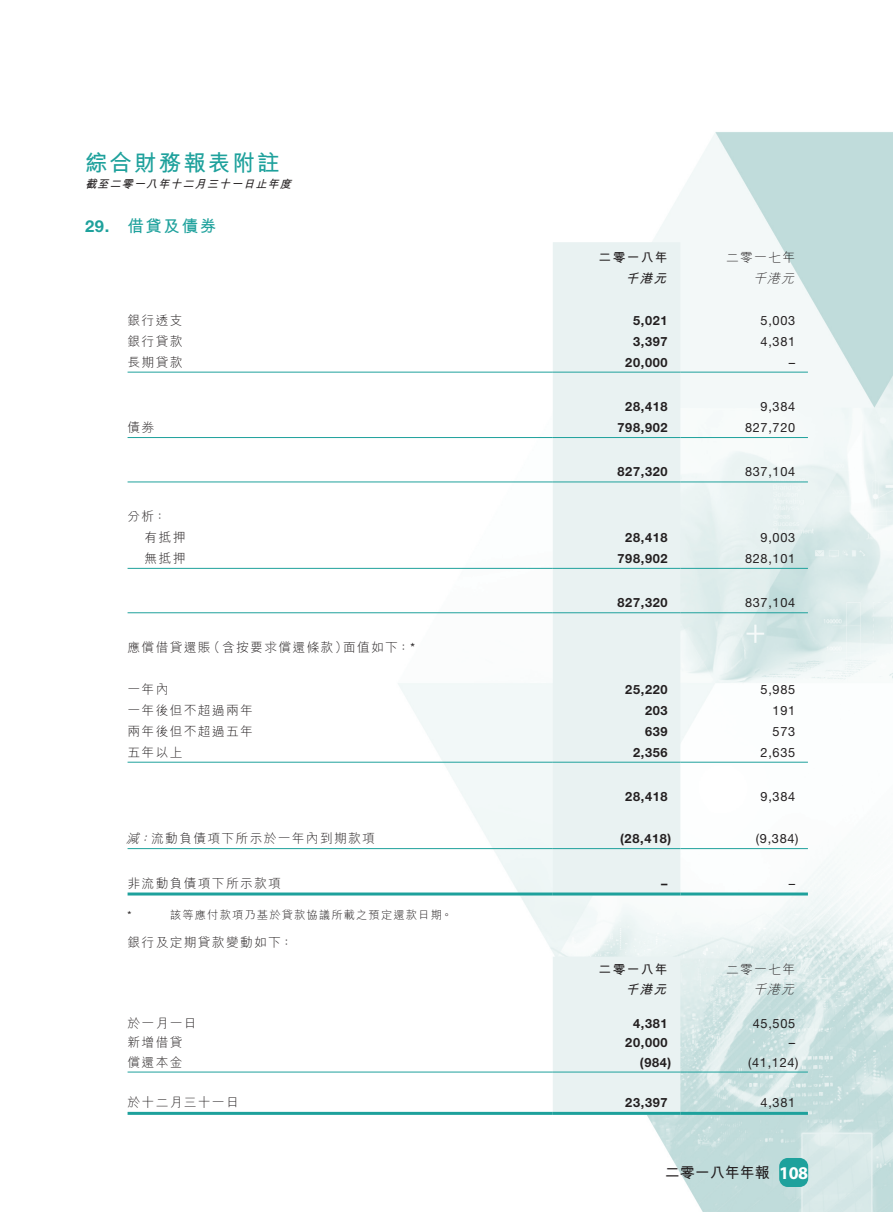
<style>
.page{position:relative;width:893px;height:1212px;background:#fff}
.page>*{position:absolute;margin:0;border:0;box-sizing:border-box;transform-origin:0 0}
.t1{font:700 22.5px "M Hei HK";letter-spacing:.09em;color:#1ea19c}
.t2{font:700 18px "Myriad Pro";color:#fff}
.t3{font:700 16.5px "M Hei HK";letter-spacing:.095em;color:#1ea19c}
.t4{font:700 16.5px "Helvetica Neue LT Std";color:#1ea19c}
.t5{font:700 15px "M Hei HK";color:#231f20}
.t6{font:300 12.75px "M Hei HK";letter-spacing:.105em;color:#231f20}
.t7{font:700 12.75px "Helvetica Neue LT Std";letter-spacing:.055em;color:#231f20}
.t8{font:12.75px "Helvetica Neue LT Std";letter-spacing:.055em;color:#231f20}
.t9{font:700 12.75px "M Hei HK";letter-spacing:.105em;color:#231f20}
.t10{font:italic 300 12.75px "M Hei HK";color:#231f20}
.t11{font:italic 700 12.75px "M Hei HK";color:#231f20}
.t12{font:300 11.25px "M Hei HK";letter-spacing:.105em;color:#231f20}
.t13{font:italic 700 11.25px "M Hei HK";color:#231f20}
.t14{font:11.25px "Helvetica Neue LT Std";color:#231f20}
.s1{font-family:"Helvetica Neue LT Std";font-weight:400}
</style>
<div class="page">
<img style="left:127px;top:132px;width:766px;height:1080px">
<div style="left:779px;top:1158px;width:29px;height:29px;background:#1ea19c;border-radius:9px"></div>
<div style="left:553px;top:242px;width:127px;height:650px;background:#e9f2f2"></div>
<hr style="left:128px;top:372px;width:425px;height:1px;background:#1ea19c">
<hr style="left:553px;top:372px;width:127px;height:1px;background:#1ea19c">
<hr style="left:680px;top:372px;width:128px;height:1px;background:#1ea19c">
<hr style="left:128px;top:437px;width:425px;height:1px;background:#1ea19c">
<hr style="left:553px;top:437px;width:127px;height:1px;background:#1ea19c">
<hr style="left:680px;top:437px;width:128px;height:1px;background:#1ea19c">
<hr style="left:128px;top:482px;width:425px;height:1px;background:#1ea19c">
<hr style="left:553px;top:482px;width:127px;height:1px;background:#1ea19c">
<hr style="left:680px;top:482px;width:128px;height:1px;background:#1ea19c">
<hr style="left:128px;top:568px;width:425px;height:1px;background:#1ea19c">
<hr style="left:553px;top:568px;width:127px;height:1px;background:#1ea19c">
<hr style="left:680px;top:568px;width:128px;height:1px;background:#1ea19c">
<hr style="left:128px;top:612px;width:425px;height:1px;background:#1ea19c">
<hr style="left:553px;top:612px;width:127px;height:1px;background:#1ea19c">
<hr style="left:680px;top:612px;width:128px;height:1px;background:#1ea19c">
<hr style="left:128px;top:762px;width:425px;height:1px;background:#1ea19c">
<hr style="left:553px;top:762px;width:127px;height:1px;background:#1ea19c">
<hr style="left:680px;top:762px;width:128px;height:1px;background:#1ea19c">
<hr style="left:128px;top:848px;width:425px;height:1px;background:#1ea19c">
<hr style="left:553px;top:848px;width:127px;height:1px;background:#1ea19c">
<hr style="left:680px;top:848px;width:128px;height:1px;background:#1ea19c">
<hr style="left:128px;top:892px;width:425px;height:3px;background:#1ea19c">
<hr style="left:553px;top:892px;width:127px;height:3px;background:#1ea19c">
<hr style="left:680px;top:892px;width:128px;height:3px;background:#1ea19c">
<div style="left:553px;top:956px;width:127px;height:156px;background:#e9f2f2"></div>
<hr style="left:128px;top:1072px;width:425px;height:1px;background:#1ea19c">
<hr style="left:553px;top:1072px;width:127px;height:1px;background:#1ea19c">
<hr style="left:680px;top:1072px;width:128px;height:1px;background:#1ea19c">
<hr style="left:128px;top:1112px;width:425px;height:3px;background:#1ea19c">
<hr style="left:553px;top:1112px;width:127px;height:3px;background:#1ea19c">
<hr style="left:680px;top:1112px;width:128px;height:3px;background:#1ea19c">
<h1 class="t1" style="left:85px;top:146px;width:196px">綜合財務報表附註</h1>
<p class="t13" style="left:85px;top:176px;width:211px">截至二零一八年十二月三十一日止年度</p>
<p class="t4" style="left:85px;top:215px;width:26px">29.</p>
<p class="t3" style="left:128px;top:214px;width:90px">借貸及債券</p>
<p class="t6" style="left:128px;top:313px;width:56px">銀行透支</p>
<p class="t6" style="left:128px;top:334px;width:56px">銀行貸款</p>
<p class="t6" style="left:128px;top:355px;width:56px">長期貸款</p>
<p class="t6" style="left:128px;top:421px;width:28px">債劵</p>
<p class="t6" style="left:128px;top:510px;width:40px">分析：</p>
<p class="t6" style="left:145px;top:531px;width:42px">有抵押</p>
<p class="t6" style="left:145px;top:552px;width:42px">無抵押</p>
<p class="t6" style="left:128px;top:640px;width:85px">應償借貸還賬</p>
<p class="t6" style="left:207px;top:640px;width:141px">（含按要求償還條款）</p>
<p class="t6" style="left:343px;top:640px;width:73px">面值如下：<span class="s1">*</span></p>
<p class="t6" style="left:128px;top:682px;width:42px">一年內</p>
<p class="t6" style="left:128px;top:703px;width:127px">一年後但不超過兩年</p>
<p class="t6" style="left:128px;top:724px;width:127px">兩年後但不超過五年</p>
<p class="t6" style="left:128px;top:745px;width:56px">五年以上</p>
<p class="t6" style="left:151px;top:832px;width:225px">流動負債項下所示於一年內到期款項</p>
<p class="t10" style="left:126px;top:832px;width:18px">減</p>
<p class="t10" style="left:138px;top:832px;width:18px">：</p>
<p class="t6" style="left:128px;top:876px;width:155px">非流動負債項下所示款項</p>
<p class="t12" style="left:170px;top:909px;width:284px">該等應付款項乃基於貸款協議所載之預定還款日期。</p>
<p class="t14" style="left:128px;top:908px;width:5px">*</p>
<p class="t6" style="left:128px;top:935px;width:167px">銀行及定期貸款變動如下：</p>
<p class="t6" style="left:128px;top:1016px;width:71px">於一月一日</p>
<p class="t6" style="left:128px;top:1036px;width:56px">新增借貸</p>
<p class="t6" style="left:128px;top:1055px;width:56px">償還本金</p>
<p class="t6" style="left:128px;top:1095px;width:113px">於十二月三十一日</p>
<p class="t9" style="left:599px;top:248px;width:71px">二零一八年</p>
<p class="t6" style="left:726px;top:250px;width:71px">二零一七年</p>
<p class="t11" style="left:625px;top:269px;width:47px">千港元</p>
<p class="t10" style="left:753px;top:271px;width:46px">千港元</p>
<p class="t7" style="left:633px;top:312px;width:36px">5,021</p>
<p class="t8" style="left:761px;top:312px;width:36px">5,003</p>
<p class="t7" style="left:633px;top:333px;width:36px">3,397</p>
<p class="t8" style="left:761px;top:333px;width:36px">4,381</p>
<p class="t7" style="left:625px;top:354px;width:44px">20,000</p>
<p class="t8" style="left:789px;top:354px;width:8px">–</p>
<p class="t7" style="left:625px;top:399px;width:44px">28,418</p>
<p class="t8" style="left:761px;top:399px;width:36px">9,384</p>
<p class="t7" style="left:617px;top:420px;width:52px">798,902</p>
<p class="t8" style="left:745px;top:420px;width:52px">827,720</p>
<p class="t7" style="left:617px;top:464px;width:52px">827,320</p>
<p class="t8" style="left:745px;top:464px;width:52px">837,104</p>
<p class="t7" style="left:625px;top:529px;width:44px">28,418</p>
<p class="t8" style="left:761px;top:530px;width:36px">9,003</p>
<p class="t7" style="left:617px;top:550px;width:52px">798,902</p>
<p class="t8" style="left:745px;top:551px;width:52px">828,101</p>
<p class="t7" style="left:617px;top:595px;width:52px">827,320</p>
<p class="t8" style="left:745px;top:595px;width:52px">837,104</p>
<p class="t7" style="left:625px;top:681px;width:44px">25,220</p>
<p class="t8" style="left:761px;top:681px;width:36px">5,985</p>
<p class="t7" style="left:645px;top:702px;width:24px">203</p>
<p class="t8" style="left:773px;top:702px;width:24px">191</p>
<p class="t7" style="left:645px;top:723px;width:24px">639</p>
<p class="t8" style="left:773px;top:723px;width:24px">573</p>
<p class="t7" style="left:633px;top:744px;width:36px">2,356</p>
<p class="t8" style="left:761px;top:744px;width:36px">2,635</p>
<p class="t7" style="left:625px;top:789px;width:44px">28,418</p>
<p class="t8" style="left:761px;top:789px;width:36px">9,384</p>
<p class="t7" style="left:620px;top:831px;width:53px">)28,418(</p>
<p class="t8" style="left:756px;top:831px;width:44px">)9,384(</p>
<p class="t7" style="left:661px;top:875px;width:8px">–</p>
<p class="t8" style="left:789px;top:875px;width:8px">–</p>
<p class="t9" style="left:599px;top:960px;width:71px">二零一八年</p>
<p class="t6" style="left:726px;top:963px;width:71px">二零一七年</p>
<p class="t11" style="left:625px;top:980px;width:47px">千港元</p>
<p class="t10" style="left:753px;top:982px;width:46px">千港元</p>
<p class="t7" style="left:633px;top:1015px;width:36px">4,381</p>
<p class="t8" style="left:753px;top:1016px;width:44px">45,505</p>
<p class="t7" style="left:625px;top:1035px;width:44px">20,000</p>
<p class="t8" style="left:789px;top:1035px;width:8px">–</p>
<p class="t7" style="left:640px;top:1054px;width:33px">)984(</p>
<p class="t8" style="left:748px;top:1054px;width:52px">)41,124(</p>
<p class="t7" style="left:625px;top:1094px;width:44px">23,397</p>
<p class="t8" style="left:761px;top:1095px;width:36px">4,381</p>
<p class="t5" style="left:665px;top:1161px;width:107px">二零一八年年報</p>
<h2 class="t2" style="left:779px;top:1161px;width:30px">108</h2>
</div>
